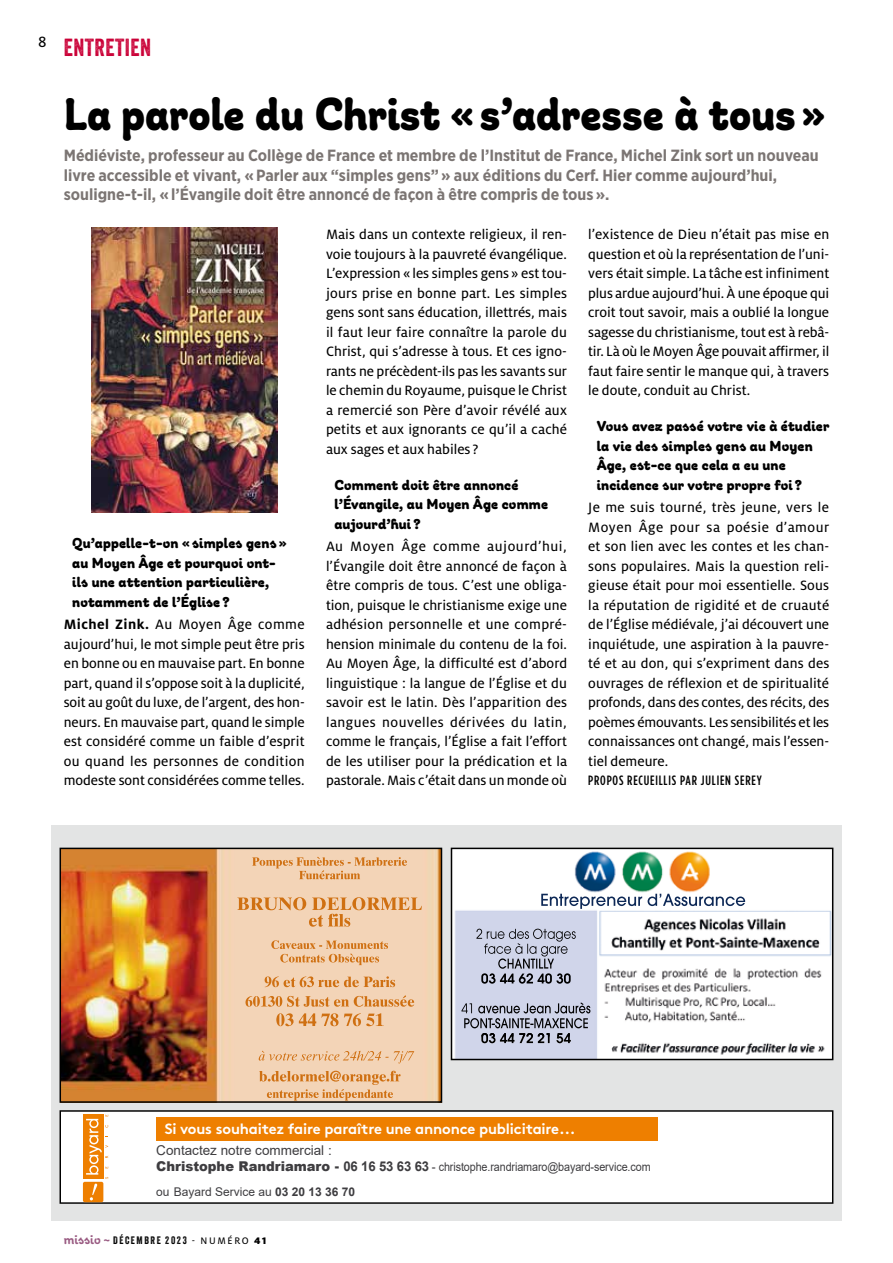
<style>
.page{position:relative;width:893px;height:1263px;background:#fff}
.page>*{position:absolute;margin:0;border:0;box-sizing:border-box;transform-origin:0 0}
.t1{font:700 48px "Giulia Plain";color:#000;scale:.94 1}
.t2{font:45px/54px "Minion Pro";color:#000;text-align:center}
.t3{font:24px "Veneer";letter-spacing:.02em;color:#ca0037}
.t4{font:16.5px "Milo OT Text";color:#000}
.t5{font:700 16.2px/19.5px "Gotham Narrow";color:#7b7573}
.t6{font:15px/19.5px "Milo OT Text";color:#000;text-align:justify}
.t7{font:700 15px/19.5px "Giulia";letter-spacing:.01em;color:#000}
.t8{font:700 14.85px "Brown";letter-spacing:-.01em;color:#fff}
.t9{font:500 13.5px "Gotham Condensed";letter-spacing:.06em;color:#000}
.t10{font:13.5px "Arial";color:#3e3d40}
.t11{font:12px/24.5px "Arial";letter-spacing:-.01em;color:#3e3d40}
.t12{font:10.5px "Veneer";letter-spacing:.15em;color:#000}
.s1{font-family:"Milo OT";font-weight:700}
.s2{font-weight:900;font-size:13.5px}
.s3{font-weight:700;font-size:13.5px}
.s4{font-weight:700}
.s5{font-family:"Giulia";font-size:13.5px;color:#9a5c83}
.s6{font-family:"Milo OT Text"}
.s7{font-family:"Milo OT";font-weight:900}
</style>
<div class="page">
<img style="left:91px;top:227px;width:186px;height:286px">
<div style="left:51px;top:825px;width:791px;height:395px;background:#e3e4e4"></div>
<img style="left:63px;top:851px;width:376px;height:249px">
<div style="left:60px;top:848px;width:382px;height:255px;border:2px solid #000"></div>
<img style="left:454px;top:851px;width:376px;height:206px">
<div style="left:451px;top:848px;width:382px;height:212px;border:2px solid #000"></div>
<div style="left:60px;top:1111px;width:773px;height:92px;background:#fff"></div>
<div style="left:60px;top:1110px;width:773px;height:94px;border:1px solid #000"></div>
<div style="left:156px;top:1117px;width:501px;height:23px;background:#ee7f00"></div>
<div style="left:83px;top:1114px;width:20px;height:65px;background:#ee7f00"></div>
<div style="left:83px;top:1182px;width:20px;height:20px;background:#ee7f00;border-radius:2px"></div>
<svg style="left:86px;top:1114px;width:22px;height:86px"></svg>
<p class="t4" style="left:38px;top:33px;width:10px">8</p>
<h3 class="t3" style="left:64px;top:33px;width:89px">ENTRETIEN</h3>
<h1 class="t1" style="left:64px;top:86px;width:811px">La parole du Christ «s’adresse à tous»</h1>
<p class="t5" style="left:64px;top:146px;width:756px">Médiéviste, professeur au Collège de France et membre de l’Institut de France, Michel Zink sort un nouveau livre accessible et vivant, « Parler aux “simples gens” » aux éditions du Cerf. Hier comme aujourd’hui, souligne-t-il, « l’Évangile doit être annoncé de façon à être compris de tous ».</p>
<p class="t6" style="left:326px;top:225px;width:243px">Mais dans un contexte religieux, il ren&shy;voie toujours à la pauvreté évangélique.<br>L’expression « les simples gens » est tou&shy;jours prise en bonne part. Les simples gens sont sans éducation, illettrés, mais il faut leur faire connaître la parole du Christ, qui s’adresse à tous. Et ces igno&shy;rants ne précèdent-ils pas les savants sur le chemin du Royaume, puisque le Christ a remercié son Père d’avoir révélé aux petits et aux ignorants ce qu’il a caché aux sages et aux habiles ?</p>
<p class="t7" style="left:334px;top:475px;width:215px">Comment doit être annoncé l’Évangile, au Moyen Âge comme aujourd’hui ?</p>
<p class="t6" style="left:326px;top:537px;width:243px">Au Moyen Âge comme aujourd’hui, l’Évangile doit être annoncé de façon à être compris de tous. C’est une obliga&shy;tion, puisque le christianisme exige une adhésion personnelle et une compré&shy;hension minimale du contenu de la foi.<br>Au Moyen Âge, la difficulté est d’abord linguistique : la langue de l’Église et du savoir est le latin. Dès l’apparition des langues nouvelles dérivées du latin, comme le français, l’Église a fait l’effort de les utiliser pour la prédication et la pastorale. Mais c’était dans un monde où</p>
<p class="t6" style="left:588px;top:225px;width:243px">l’existence de Dieu n’était pas mise en question et où la représentation de l’uni&shy;vers était simple. La tâche est infiniment plus ardue aujourd’hui. À une époque qui croit tout savoir, mais a oublié la longue sagesse du christianisme, tout est à rebâ&shy;tir. Là où le Moyen Âge pouvait affirmer, il faut faire sentir le manque qui, à travers le doute, conduit au Christ.</p>
<p class="t7" style="left:597px;top:416px;width:234px">Vous avez passé votre vie à étudier la vie des simples gens au Moyen<br>Âge, est-ce que cela a eu une incidence sur votre propre foi ?</p>
<p class="t6" style="left:588px;top:498px;width:243px">Je me suis tourné, très jeune, vers le Moyen Âge pour sa poésie d’amour et son lien avec les contes et les chan&shy;sons populaires. Mais la question reli&shy;gieuse était pour moi essentielle. Sous la réputation de rigidité et de cruauté de l’Église médiévale, j’ai découvert une inquiétude, une aspiration à la pauvre&shy;té et au don, qui s’expriment dans des ouvrages de réflexion et de spiritualité profonds, dans des contes, des récits, des poèmes émouvants. Les sensibilités et les connaissances ont changé, mais l’essen&shy;tiel demeure.</p>
<p class="t9" style="left:588px;top:773px;width:175px">PROPOS RECUEILLIS PAR JULIEN SEREY</p>
<p class="t7" style="left:72px;top:533px;width:216px">Qu’appelle-t-on « simples gens » au Moyen Âge et pourquoi ont&shy;ils une attention particulière, notamment de l’Église ?</p>
<p class="t6" style="left:64px;top:615px;width:242px"><span class="s1">Michel Zink.</span> Au Moyen Âge comme aujourd’hui, le mot simple peut être pris en bonne ou en mauvaise part. En bonne part, quand il s’oppose soit à la duplicité, soit au goût du luxe, de l’argent, des hon&shy;neurs. En mauvaise part, quand le simple est considéré comme un faible d’esprit ou quand les personnes de condition modeste sont considérées comme telles.</p>
<h2 class="t2" style="left:155px;top:601px;width:584px">12102 - Journal de CLERMONT<br>Page 8</h2>
<p class="t8" style="left:165px;top:1117px;width:412px">Si vous souhaitez faire paraître une annonce publicitaire...</p>
<p class="t10" style="left:156px;top:1141px;width:177px">Contactez notre commercial :</p>
<p class="t11" style="left:156px;top:1155px;width:496px"><span class="s2">Christophe Randriamaro -</span> <span class="s3">06 16 53 63 63</span> - christophe.randriamaro@bayard-service.com ou Bayard Service au <span class="s4">03 20 13 36 70</span></p>
<p class="t12" style="left:64px;top:1234px;width:204px"><span class="s5">missio ~</span> DÉCEMBRE 2023 <span class="s6">- NUMÉRO</span> <span class="s7">41</span></p>
</div>
